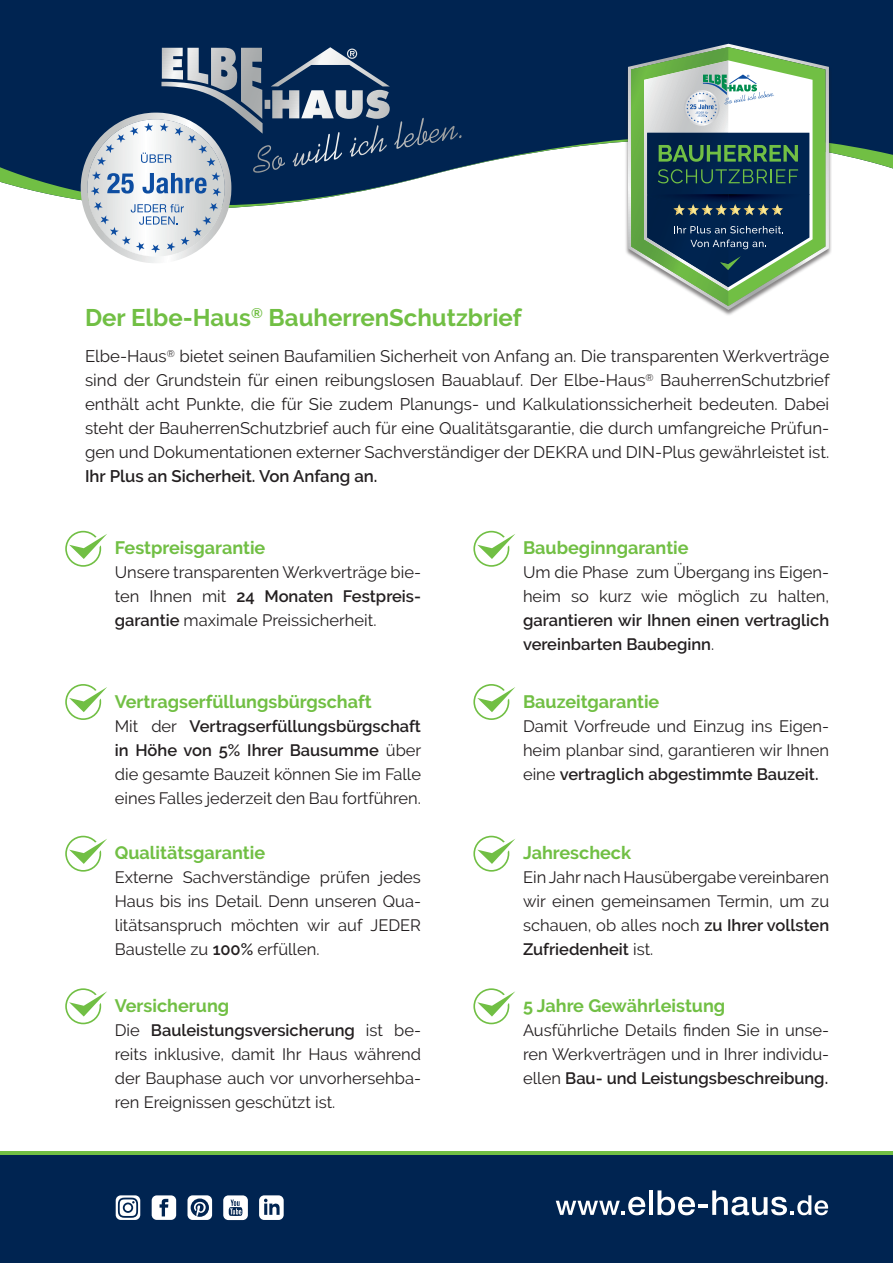
<style>
.page{position:relative;width:893px;height:1263px;background:#fff}
.page>*{position:absolute;margin:0;border:0;box-sizing:border-box;transform-origin:0 0}
.t1{font:700 24px "Raleway";color:#71bf44}
.t2{font:700 18px "Raleway";color:#71bf44}
.t3{font:16.8px/24px "Raleway";color:#231f20;text-align:justify}
.t4{font:600 16.8px "Raleway";color:#231f20}
.t5{font:16.5px/24px "Raleway";color:#231f20;text-align:justify}
.s1{font-weight:600}
</style>
<div class="page">
<div style="left:65px;top:531px;width:36px;height:36px;border:2px solid #71bf44;border-radius:50%"></div>
<svg style="left:69px;top:534px;width:38px;height:25px"></svg>
<div style="left:65px;top:684px;width:36px;height:36px;border:2px solid #71bf44;border-radius:50%"></div>
<svg style="left:69px;top:687px;width:38px;height:25px"></svg>
<div style="left:65px;top:836px;width:36px;height:36px;border:2px solid #71bf44;border-radius:50%"></div>
<svg style="left:69px;top:839px;width:38px;height:25px"></svg>
<div style="left:65px;top:988px;width:36px;height:36px;border:2px solid #71bf44;border-radius:50%"></div>
<svg style="left:69px;top:991px;width:38px;height:25px"></svg>
<div style="left:473px;top:531px;width:36px;height:36px;border:2px solid #71bf44;border-radius:50%"></div>
<svg style="left:477px;top:534px;width:38px;height:25px"></svg>
<div style="left:473px;top:684px;width:36px;height:36px;border:2px solid #71bf44;border-radius:50%"></div>
<svg style="left:477px;top:687px;width:38px;height:25px"></svg>
<div style="left:473px;top:836px;width:36px;height:36px;border:2px solid #71bf44;border-radius:50%"></div>
<svg style="left:477px;top:839px;width:38px;height:25px"></svg>
<div style="left:473px;top:988px;width:36px;height:36px;border:2px solid #71bf44;border-radius:50%"></div>
<svg style="left:477px;top:991px;width:38px;height:25px"></svg>
<div style="left:0;top:112px;width:893px;height:23px;background:#002451"></div>
<svg style="left:0;top:135px;width:893px;height:65px"></svg>
<div style="left:0;top:0;width:893px;height:112px;background:#002451"></div>
<svg style="left:81px;top:47px;width:381px;height:216px"></svg>
<div style="left:0;top:1151px;width:893px;height:22px;background:#71bf44"></div>
<div style="left:0;top:1155px;width:893px;height:36px;background:#002451"></div>
<div style="left:0;top:1157px;width:893px;height:106px;background:#002451"></div>
<svg style="left:556px;top:1197px;width:89px;height:18px"></svg>
<hr style="left:649px;top:1190px;width:4px;height:25px;background:#fff">
<svg style="left:657px;top:1190px;width:171px;height:25px"></svg>
<svg style="left:152px;top:1195px;width:24px;height:25px"></svg>
<svg style="left:187px;top:1195px;width:25px;height:25px"></svg>
<svg style="left:116px;top:1195px;width:24px;height:25px"></svg>
<svg style="left:223px;top:1195px;width:25px;height:25px"></svg>
<svg style="left:259px;top:1195px;width:25px;height:25px"></svg>
<div style="left:624px;top:44px;width:208px;height:272px;background:#231f20;opacity:.55"></div>
<svg style="left:628px;top:44px;width:201px;height:266px"></svg>
<svg style="left:812px;top:47px;width:13px;height:259px;fill:#71bf44"></svg>
<svg style="left:631px;top:47px;width:181px;height:259px;background:#6b8985"></svg>
<p class="t1" style="left:85px;top:304px;width:438px">Der Elbe-Haus<sup>®</sup> BauherrenSchutzbrief</p>
<p class="t3" style="left:85px;top:344px;width:746px">Elbe-Haus<sup>®</sup> bietet seinen Baufamilien Sicherheit von Anfang an. Die transparenten Werkverträge sind der Grundstein für einen reibungslosen Bauablauf. Der Elbe-Haus<sup>®</sup> BauherrenSchutzbrief enthält acht Punkte, die für Sie zudem Planungs- und Kalkulationssicherheit bedeuten. Dabei steht der BauherrenSchutzbrief auch für eine Qualitätsgarantie, die durch umfangreiche Prüfun&shy;gen und Dokumentationen externer Sachverständiger der DEKRA und DIN-Plus gewährleistet ist.</p>
<p class="t4" style="left:85px;top:467px;width:294px">Ihr Plus an Sicherheit. Von Anfang an.</p>
<p class="t2" style="left:115px;top:538px;width:152px">Festpreisgarantie</p>
<p class="t5" style="left:115px;top:561px;width:308px">Unsere transparenten Werkverträge bie&shy;ten Ihnen mit <span class="s1">24 Monaten Festpreis&shy;garantie</span> maximale Preissicherheit.</p>
<p class="t2" style="left:115px;top:691px;width:258px">Vertragserfüllungsbürgschaft</p>
<p class="t5" style="left:115px;top:714px;width:308px">Mit der <span class="s1">Vertragserfüllungsbürgschaft in Höhe von 5% Ihrer Bausumme</span> über die gesamte Bauzeit können Sie im Falle eines Falles jederzeit den Bau fortführen.</p>
<p class="t2" style="left:115px;top:843px;width:152px">Qualitätsgarantie</p>
<p class="t5" style="left:115px;top:865px;width:308px">Externe Sachverständige prüfen jedes Haus bis ins Detail. Denn unseren Qua&shy;litätsanspruch möchten wir auf JEDER Baustelle zu <span class="s1">100%</span> erfüllen.</p>
<p class="t2" style="left:115px;top:995px;width:116px">Versicherung</p>
<p class="t5" style="left:115px;top:1018px;width:308px">Die <span class="s1">Bauleistungsversicherung</span> ist be&shy;reits inklusive, damit Ihr Haus während der Bauphase auch vor unvorhersehba&shy;ren Ereignissen geschützt ist.</p>
<p class="t2" style="left:523px;top:538px;width:167px">Baubeginngarantie</p>
<p class="t5" style="left:523px;top:561px;width:308px">Um die Phase zum Übergang ins Eigen&shy;heim so kurz wie möglich zu halten, <span class="s1">garantieren wir Ihnen einen vertraglich vereinbarten Baubeginn</span>.</p>
<p class="t2" style="left:523px;top:691px;width:138px">Bauzeitgarantie</p>
<p class="t5" style="left:523px;top:714px;width:308px">Damit Vorfreude und Einzug ins Eigen&shy;heim planbar sind, garantieren wir Ihnen eine <span class="s1">vertraglich abgestimmte Bauzeit.</span></p>
<p class="t2" style="left:523px;top:843px;width:110px">Jahrescheck</p>
<p class="t5" style="left:523px;top:865px;width:308px">Ein Jahr nach Hausübergabe vereinbaren wir einen gemeinsamen Termin, um zu schauen, ob alles noch <span class="s1">zu Ihrer vollsten Zufriedenheit</span> ist.</p>
<p class="t2" style="left:523px;top:995px;width:204px">5 Jahre Gewährleistung</p>
<p class="t5" style="left:523px;top:1018px;width:308px">Ausführliche Details finden Sie in unse&shy;ren Werkverträgen und in Ihrer individu&shy;ellen <span class="s1">Bau- und Leistungsbeschreibung.</span></p>
</div>
